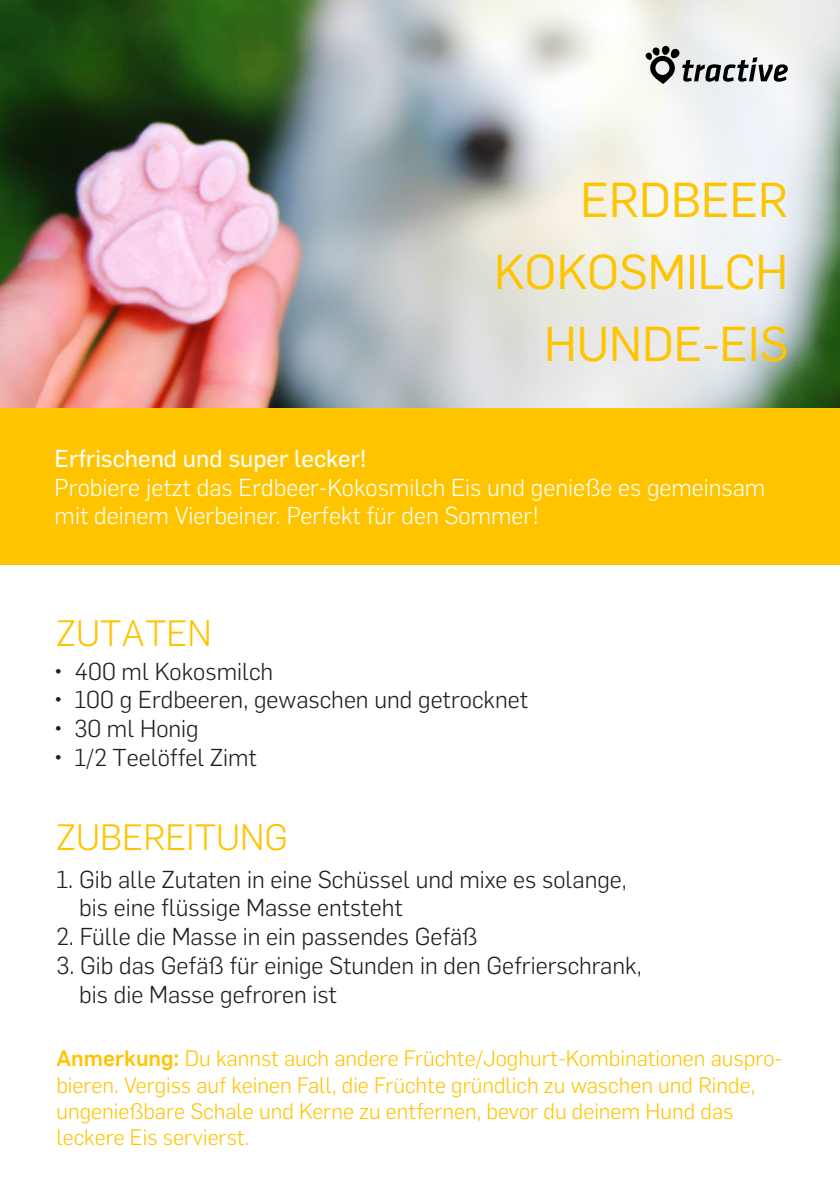
<style>
.page{position:relative;width:840px;height:1191px;background:#fff}
.page>*{position:absolute;margin:0;border:0;box-sizing:border-box;transform-origin:0 0}
.t1{font:48px/71.6px "Flama";color:#ffc400;text-align:right}
.t2{font:300 36px "Flama";color:#ffc400}
.t3{font:300 24px/28.8px "Flama";color:#1d1d1b}
.t4{font:300 24px/28.8px "Flama";color:#fff}
.t5{font:24px "Flama Basic";color:#fff}
.t6{font:300 22px/26.4px "Flama";color:#ffc400}
.s1{font-weight:500}
</style>
<div class="page">
<img style="left:0;top:0;width:838px;height:409px">
<div style="left:0;top:409px;width:839px;height:156px;background:#ffc400"></div>
<svg style="left:645px;top:46px;width:142px;height:38px"></svg>
<h1 class="t1" style="left:494px;top:161px;width:295px">ERDBEER<br>KOKOSMILCH<br>HUNDE-EIS</h1>
<p class="t5" style="left:55px;top:441px;width:313px">Erfrischend und super lecker!</p>
<p class="t4" style="left:55px;top:471px;width:711px">Probiere jetzt das Erdbeer-Kokosmilch Eis und genieße es gemeinsam mit deinem Vierbeiner. Perfekt für den Sommer!</p>
<h2 class="t2" style="left:56px;top:609px;width:157px">ZUTATEN</h2>
<p class="t3" style="left:54px;top:655px;width:221px">• 400 ml Kokosmilch</p>
<p class="t3" style="left:54px;top:684px;width:475px">• 100 g Erdbeeren, gewaschen und getrocknet</p>
<p class="t3" style="left:54px;top:713px;width:146px">• 30 ml Honig</p>
<p class="t3" style="left:54px;top:742px;width:205px">• 1/2 Teelöffel Zimt</p>
<h2 class="t2" style="left:56px;top:813px;width:233px">ZUBEREITUNG</h2>
<p class="t3" style="left:79px;top:863px;width:548px;text-indent:-23px">1. Gib alle Zutaten in eine Schüssel und mixe es solange, bis eine flüssige Masse entsteht</p>
<p class="t3" style="left:56px;top:921px;width:422px">2. Fülle die Masse in ein passendes Gefäß</p>
<p class="t3" style="left:79px;top:949px;width:563px;text-indent:-23px">3. Gib das Gefäß für einige Stunden in den Gefrierschrank, bis die Masse gefroren ist</p>
<p class="t6" style="left:56px;top:1044px;width:727px"><span class="s1">Anmerkung:</span> Du kannst auch andere Früchte/Joghurt-Kombinationen auspro&shy;bieren. Vergiss auf keinen Fall, die Früchte gründlich zu waschen und Rinde, ungenießbare Schale und Kerne zu entfernen, bevor du deinem Hund das leckere Eis servierst.</p>
</div>
